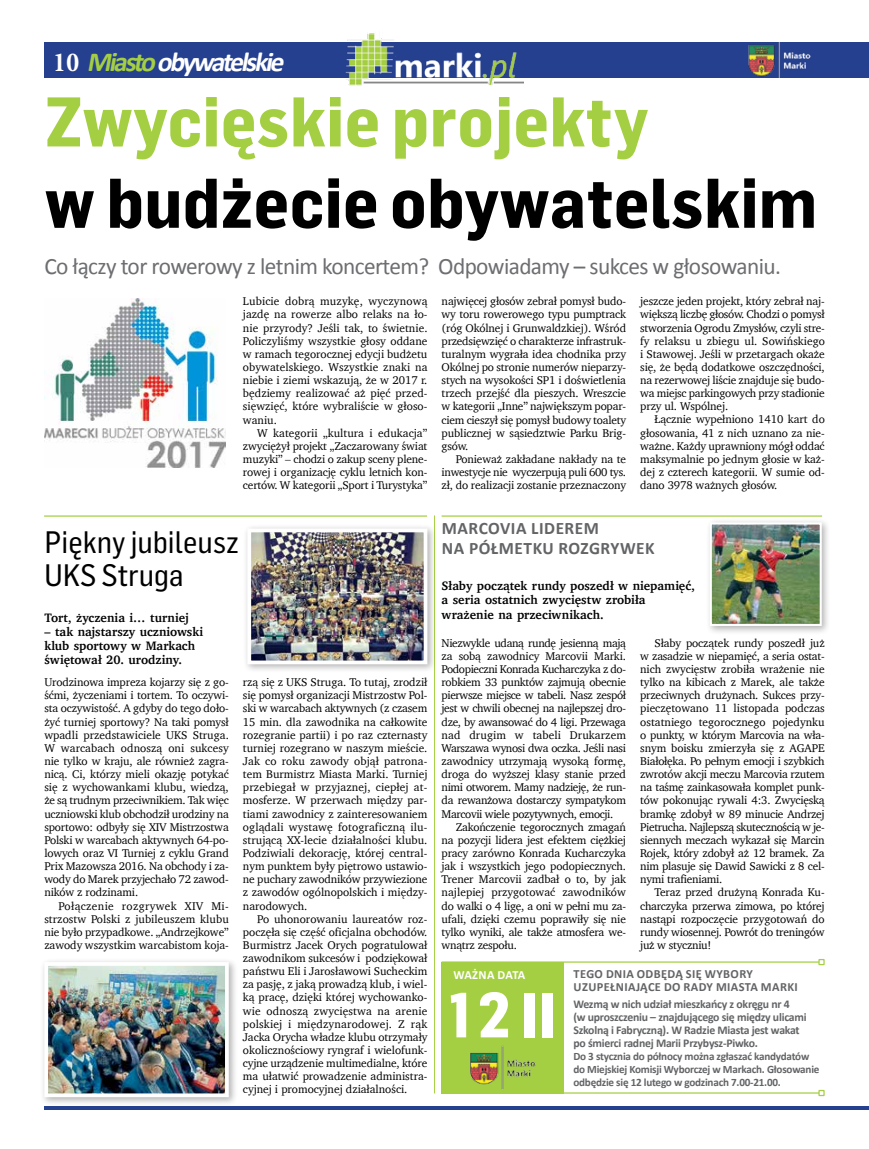
<style>
.page{position:relative;width:869px;height:1149px;background:#fff}
.page>*{position:absolute;margin:0;border:0;box-sizing:border-box;transform-origin:0 0}
.t1{font:700 68.75px "Flama Table Pl";color:#000}
.t2{font:700 68.75px "Flama Table Pl";color:#a5cf42}
.t3{font:700 62.5px "Flama Table Pl";color:#fff}
.t4{font:30.38px/33.8px "Flama Table Pl Basic";color:#000}
.t5{font:italic 700 27.5px "Calibri";color:#fff}
.t6{font:23.5px "Calibri";letter-spacing:-.025em;color:#6d6e71}
.t7{font:700 17.5px/20px "Calibri";letter-spacing:.03em;color:#636466}
.t8{font:700 12.5px/14.2px "Charter";letter-spacing:.005em;color:#000}
.t9{font:700 12.5px/13.1px "Calibri";letter-spacing:.03em;color:#636466}
.t10{font:700 12.5px "Calibri";letter-spacing:.005em;color:#fff}
.t11{font:700 11.88px/13.1px "Calibri";letter-spacing:-.02em;color:#636466}
.t12{font:11.5px/13.1px "Charter";letter-spacing:-.01em;color:#000;text-align:justify}
.t13{font:700 11.25px/13.1px "Calibri";letter-spacing:-.02em;color:#636466}
.s1{font-family:"Minion Pro";font-style:normal;font-stretch:condensed}
.s2{color:#a5cf42}
</style>
<div class="page">
<div style="left:44px;top:43px;width:824px;height:35px;background:#25408f"></div>
<hr style="left:44px;top:1106px;width:824px;height:3px;background:#25408f">
<img style="left:748px;top:43px;width:63px;height:35px">
<img style="left:346px;top:33px;width:177px;height:53px">
<img style="left:45px;top:298px;width:180px;height:169px">
<hr style="left:434px;top:515px;width:1px;height:577px;background:#a5cf42">
<hr style="left:44px;top:515px;width:383px;height:1px;background:#a5cf42">
<div style="left:40px;top:957px;width:198px;height:148px;background:#000;opacity:.3"></div>
<img style="left:49px;top:966px;width:175px;height:125px">
<div style="left:44px;top:961px;width:185px;height:135px;border:4px solid #fff"></div>
<div style="left:705px;top:518px;width:125px;height:117px;background:#000;opacity:.3"></div>
<img style="left:712px;top:525px;width:106px;height:97px">
<div style="left:709px;top:522px;width:112px;height:103px;border:2px solid #fff"></div>
<div style="left:243px;top:524px;width:193px;height:149px;background:#000;opacity:.3"></div>
<img style="left:252px;top:533px;width:170px;height:126px">
<div style="left:247px;top:528px;width:180px;height:136px;border:4px solid #fff"></div>
<hr style="left:441px;top:515px;width:380px;height:1px;background:#a5cf42">
<hr style="left:441px;top:1091px;width:377px;height:2px;background:#a5cf42">
<svg style="left:818px;top:1089px;width:6px;height:6px"></svg>
<div style="left:441px;top:961px;width:122px;height:132px;background:#a5cf42"></div>
<hr style="left:441px;top:961px;width:377px;height:1px;background:#a5cf42">
<svg style="left:818px;top:959px;width:6px;height:5px"></svg>
<img style="left:470px;top:1045px;width:66px;height:44px">
<h3 class="t5" style="left:53px;top:44px;width:237px"><span class="s1">1 0</span> <span class="s2">Miasto</span>obywatelskie</h3>
<h1 class="t2" style="left:44px;top:82px;width:605px">Zwycięskie projekty</h1>
<h1 class="t1" style="left:44px;top:163px;width:774px">w budżecie obywatelskim</h1>
<h3 class="t6" style="left:44px;top:252px;width:738px">Co łączy tor rowerowy z letnim koncertem? Odpowiadamy – sukces w głosowaniu.</h3>
<p class="t12" style="left:243px;top:294px;width:186px">Lubicie dobrą muzykę, wyczynową jazdę na rowerze albo relaks na ło&shy;nie przyrody? Jeśli tak, to świetnie.<br>Policzyliśmy wszystkie głosy oddane w ramach tegorocznej edycji budżetu obywatelskiego. Wszystkie znaki na niebie i ziemi wskazują, że w 2017 r. będziemy realizować aż pięć przed&shy;sięwzięć, które wybraliście w głoso&shy;waniu.</p>
<p class="t12" style="left:243px;top:426px;width:186px;text-indent:14px">W kategorii „kultura i edukacja” zwyciężył projekt „Zaczarowany świat muzyki” – chodzi o zakup sceny plene&shy;rowej i organizację cyklu letnich kon&shy;certów. W kategorii „Sport i Turystyka”</p>
<p class="t12" style="left:441px;top:294px;width:186px">najwięcej głosów zebrał pomysł budo&shy;wy toru rowerowego typu pumptrack (róg Okólnej i Grunwaldzkiej). Wśród przedsięwzięć o charakterze infrastruk&shy;turalnym wygrała idea chodnika przy Okólnej po stronie numerów nieparzy&shy;stych na wysokości SP1 i doświetlenia trzech przejść dla pieszych. Wreszcie w kategorii „Inne” największym popar&shy;ciem cieszył się pomysł budowy toalety publicznej w sąsiedztwie Parku Brig&shy;gsów.</p>
<p class="t12" style="left:441px;top:452px;width:186px;text-indent:14px">Ponieważ zakładane nakłady na te inwestycje nie wyczerpują puli 600 tys. zł, do realizacji zostanie przeznaczony</p>
<p class="t12" style="left:640px;top:294px;width:186px">jeszcze jeden projekt, który zebrał naj&shy;większą liczbę głosów. Chodzi o pomysł stworzenia Ogrodu Zmysłów, czyli stre&shy;fy relaksu u zbiegu ul. Sowińskiego i Stawowej. Jeśli w przetargach okaże się, że będą dodatkowe oszczędności, na rezerwowej liście znajduje się budo&shy;wa miejsc parkingowych przy stadionie przy ul. Wspólnej.</p>
<p class="t12" style="left:640px;top:412px;width:186px;text-indent:14px">Łącznie wypełniono 1410 kart do głosowania, 41 z nich uznano za nie&shy;ważne. Każdy uprawniony mógł oddać maksymalnie po jednym głosie w każ&shy;dej z czterech kategorii. W sumie od&shy;dano 3978 ważnych głosów.</p>
<h3 class="t4" style="left:44px;top:524px;width:196px">Piękny jubileusz<br>UKS Struga</h3>
<h3 class="t7" style="left:441px;top:517px;width:214px">MARCOVIA LIDEREM<br>NA PÓŁMETKU ROZGRYWEK</h3>
<p class="t8" style="left:441px;top:578px;width:255px">Słaby początek rundy poszedł w niepamięć, a seria ostatnich zwycięstw zrobiła wrażenie na przeciwnikach.</p>
<p class="t8" style="left:44px;top:609px;width:146px">Tort, życzenia i… turniej</p>
<p class="t8" style="left:44px;top:624px;width:160px">– tak najstarszy uczniowski klub sportowy w Markach świętował 20. urodziny.</p>
<p class="t12" style="left:44px;top:675px;width:186px">Urodzinowa impreza kojarzy się z go&shy;śćmi, życzeniami i tortem. To oczywi&shy;sta oczywistość. A gdyby do tego doło&shy;żyć turniej sportowy? Na taki pomysł wpadli przedstawiciele UKS Struga.<br>W warcabach odnoszą oni sukcesy nie tylko w kraju, ale również zagra&shy;nicą. Ci, którzy mieli okazję potykać się z wychowankami klubu, wiedzą, że są trudnym przeciwnikiem. Tak więc uczniowski klub obchodził urodziny na sportowo: odbyły się XIV Mistrzostwa Polski w warcabach aktywnych 64-po&shy;lowych oraz VI Turniej z cyklu Grand Prix Mazowsza 2016. Na obchody i za&shy;wody do Marek przyjechało 72 zawod&shy;ników z rodzinami.</p>
<p class="t12" style="left:44px;top:898px;width:186px;text-indent:14px">Połączenie rozgrywek XIV Mi&shy;strzostw Polski z jubileuszem klubu nie było przypadkowe. „Andrzejkowe” zawody wszystkim warcabistom koja-</p>
<p class="t12" style="left:640px;top:636px;width:186px;text-indent:14px">Słaby początek rundy poszedł już w zasadzie w niepamięć, a seria ostat&shy;nich zwycięstw zrobiła wrażenie nie tylko na kibicach z Marek, ale także przeciwnych drużynach. Sukces przy&shy;pieczętowano 11 listopada podczas ostatniego tegorocznego pojedynku o punkty, w którym Marcovia na wła&shy;snym boisku zmierzyła się z AGAPE Białołęka. Po pełnym emocji i szybkich zwrotów akcji meczu Marcovia rzutem na taśmę zainkasowała komplet punk&shy;tów pokonując rywali 4:3. Zwycięską bramkę zdobył w 89 minucie Andrzej Pietrucha. Najlepszą skutecznością w je&shy;siennych meczach wykazał się Marcin Rojek, który zdobył aż 12 bramek. Za nim plasuje się Dawid Sawicki z 8 cel&shy;nymi trafieniami.</p>
<p class="t12" style="left:640px;top:885px;width:186px;text-indent:14px">Teraz przed drużyną Konrada Ku&shy;charczyka przerwa zimowa, po której nastąpi rozpoczęcie przygotowań do rundy wiosennej. Powrót do treningów już w styczniu!</p>
<p class="t12" style="left:441px;top:636px;width:186px">Niezwykle udaną rundę jesienną mają za sobą zawodnicy Marcovii Marki.<br>Podopieczni Konrada Kucharczyka z do&shy;robkiem 33 punktów zajmują obecnie pierwsze miejsce w tabeli. Nasz zespół jest w chwili obecnej na najlepszej dro&shy;dze, by awansować do 4 ligi. Przewaga nad drugim w tabeli Drukarzem Warszawa wynosi dwa oczka. Jeśli nasi zawodnicy utrzymają wysoką formę, droga do wyższej klasy stanie przed nimi otworem. Mamy nadzieję, że run&shy;da rewanżowa dostarczy sympatykom Marcovii wiele pozytywnych, emocji.</p>
<p class="t12" style="left:441px;top:819px;width:186px;text-indent:14px">Zakończenie tegorocznych zmagań na pozycji lidera jest efektem ciężkiej pracy zarówno Konrada Kucharczyka jak i wszystkich jego podopiecznych.<br>Trener Marcovii zadbał o to, by jak najlepiej przygotować zawodników do walki o 4 ligę, a oni w pełni mu za&shy;ufali, dzięki czemu poprawiły się nie tylko wyniki, ale także atmosfera we&shy;wnątrz zespołu.</p>
<p class="t12" style="left:243px;top:675px;width:186px">rzą się z UKS Struga. To tutaj, zrodził się pomysł organizacji Mistrzostw Pol&shy;ski w warcabach aktywnych (z czasem 15 min. dla zawodnika na całkowite rozegranie partii) i po raz czternasty turniej rozegrano w naszym mieście.<br>Jak co roku zawody objął patrona&shy;tem Burmistrz Miasta Marki. Turniej przebiegał w przyjaznej, ciepłej at&shy;mosferze. W przerwach między par&shy;tiami zawodnicy z zainteresowaniem oglądali wystawę fotograficzną ilu&shy;strującą XX-lecie działalności klubu.<br>Podziwiali dekorację, której central&shy;nym punktem były piętrowo ustawio&shy;ne puchary zawodników przywiezione z zawodów ogólnopolskich i między&shy;narodowych.</p>
<p class="t12" style="left:243px;top:911px;width:186px;text-indent:14px">Po uhonorowaniu laureatów roz&shy;poczęła się część oficjalna obchodów.<br>Burmistrz Jacek Orych pogratulował zawodnikom sukcesów i podziękował państwu Eli i Jarosławowi Sucheckim za pasję, z jaką prowadzą klub, i wiel&shy;ką pracę, dzięki której wychowanko&shy;wie odnoszą zwycięstwa na arenie polskiej i międzynarodowej. Z rąk Jacka Orycha władze klubu otrzymały okolicznościowy ryngraf i wielofunk&shy;cyjne urządzenie multimedialne, które ma ułatwić prowadzenie administra&shy;cyjnej i promocyjnej działalności.</p>
<p class="t10" style="left:453px;top:966px;width:73px">WAŻNA DATA</p>
<p class="t9" style="left:573px;top:966px;width:225px">TEGO DNIA ODBĘDĄ SIĘ WYBORY<br>UZUPEŁNIAJĄCE DO RADY MIASTA MARKI</p>
<p class="t11" style="left:573px;top:996px;width:235px">Wezmą w nich udział mieszkańcy z okręgu nr 4<br>(w uproszczeniu – znajdującego się między ulicami Szkolną i Fabryczną). W Radzie Miasta jest wakat po śmierci radnej Marii Przybysz-Piwko.</p>
<p class="t13" style="left:573px;top:1048px;width:247px">Do 3 stycznia do północy można zgłaszać kandydatów do Miejskiej Komisji Wyborczej w Markach. Głosowanie odbędzie się 12 lutego w godzinach 7.00-21.00.</p>
<h2 class="t3" style="left:443px;top:978px;width:115px">12 II</h2>
</div>
